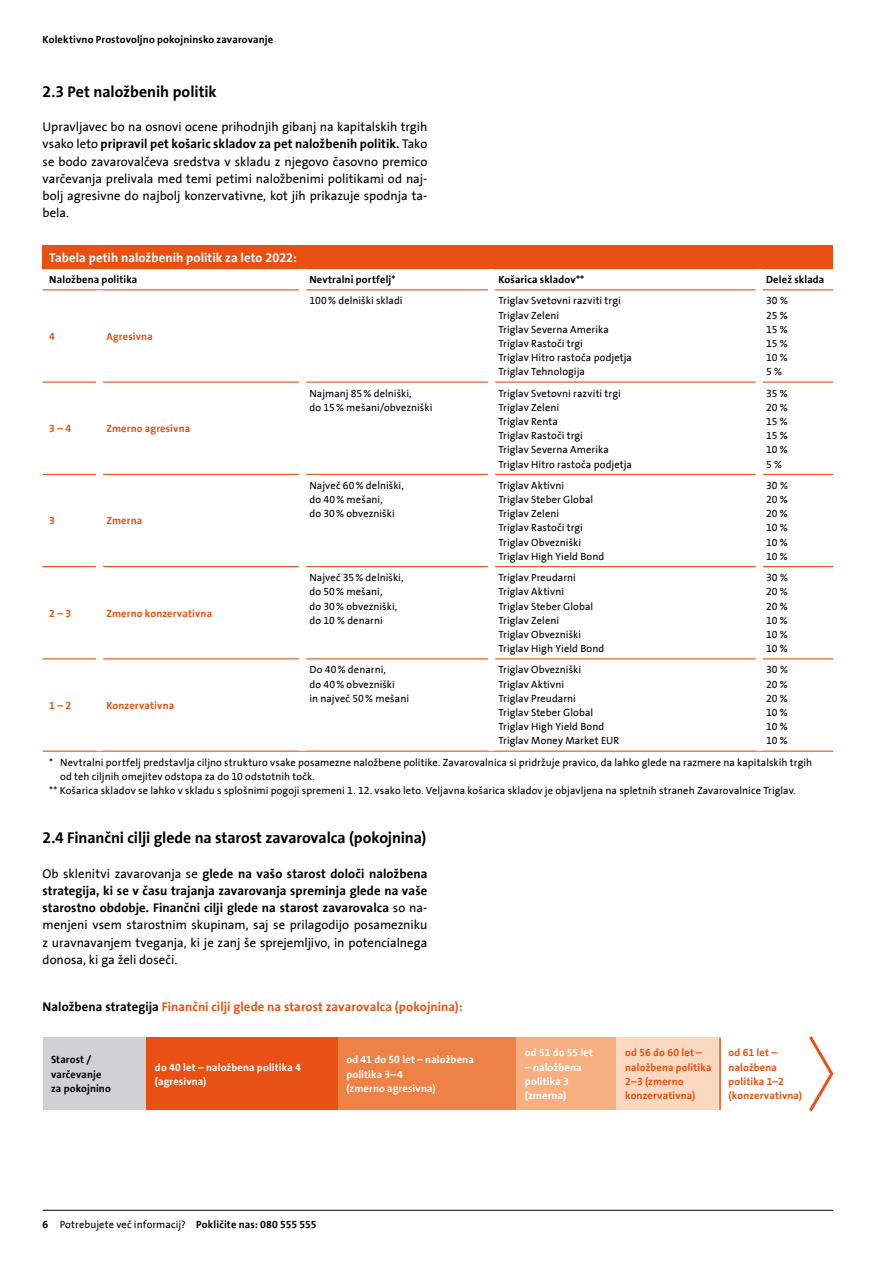
<style>
.page{position:relative;width:893px;height:1263px;background:#fff}
.page>*{position:absolute;margin:0;border:0;box-sizing:border-box;transform-origin:0 0}
.t1{font:700 15.75px "Triglav The Sans";letter-spacing:-.005em;color:#000}
.t2{font:12.75px/17.2px "Triglav The Sans";color:#000;text-align:justify}
.t3{font:700 12.75px "Triglav The Sans";letter-spacing:.005em;color:#e85113}
.t4{font:700 12.75px "Triglav The Sans";letter-spacing:.005em;color:#fff}
.t5{font:10.5px/14.1px "Triglav The Sans";letter-spacing:.005em;color:#000}
.t6{font:700 10.5px/14.2px "Triglav The Sans";letter-spacing:.015em;color:#e85113}
.t7{font:700 10.5px/14.2px "Triglav The Sans";letter-spacing:.01em;color:#000}
.t8{font:700 10.5px/14.1px "Triglav The Sans";letter-spacing:.015em;color:#fff}
.s1{font-weight:700}
.s2{color:#000}
</style>
<div class="page">
<hr style="left:43px;top:1210px;width:790px;height:1px;background:#000">
<div style="left:43px;top:245px;width:790px;height:23px;background:#e85113"></div>
<hr style="left:43px;top:268px;width:57px;height:1px;background:#e85113">
<hr style="left:100px;top:268px;width:203px;height:1px;background:#e85113">
<hr style="left:303px;top:268px;width:189px;height:1px;background:#e85113">
<hr style="left:492px;top:268px;width:267px;height:1px;background:#e85113">
<hr style="left:759px;top:268px;width:74px;height:1px;background:#e85113">
<hr style="left:43px;top:289px;width:57px;height:1px;background:#e85113">
<hr style="left:100px;top:289px;width:199px;height:1px;background:#e85113">
<hr style="left:306px;top:289px;width:182px;height:1px;background:#e85113">
<hr style="left:495px;top:289px;width:261px;height:1px;background:#e85113">
<hr style="left:763px;top:289px;width:70px;height:1px;background:#e85113">
<hr style="left:43px;top:381px;width:53px;height:2px;background:#e85113">
<hr style="left:103px;top:381px;width:196px;height:2px;background:#e85113">
<hr style="left:306px;top:381px;width:182px;height:2px;background:#e85113">
<hr style="left:495px;top:381px;width:261px;height:2px;background:#e85113">
<hr style="left:763px;top:381px;width:70px;height:2px;background:#e85113">
<hr style="left:43px;top:474px;width:53px;height:1px;background:#e85113">
<hr style="left:103px;top:474px;width:196px;height:1px;background:#e85113">
<hr style="left:306px;top:474px;width:182px;height:1px;background:#e85113">
<hr style="left:495px;top:474px;width:261px;height:1px;background:#e85113">
<hr style="left:763px;top:474px;width:70px;height:1px;background:#e85113">
<hr style="left:43px;top:566px;width:53px;height:1px;background:#e85113">
<hr style="left:103px;top:566px;width:196px;height:1px;background:#e85113">
<hr style="left:306px;top:566px;width:182px;height:1px;background:#e85113">
<hr style="left:495px;top:566px;width:261px;height:1px;background:#e85113">
<hr style="left:763px;top:566px;width:70px;height:1px;background:#e85113">
<hr style="left:43px;top:658px;width:53px;height:1px;background:#e85113">
<hr style="left:103px;top:658px;width:196px;height:1px;background:#e85113">
<hr style="left:306px;top:658px;width:182px;height:1px;background:#e85113">
<hr style="left:495px;top:658px;width:261px;height:1px;background:#e85113">
<hr style="left:763px;top:658px;width:70px;height:1px;background:#e85113">
<hr style="left:43px;top:751px;width:57px;height:1px;background:#e85113">
<hr style="left:100px;top:751px;width:203px;height:1px;background:#e85113">
<hr style="left:303px;top:751px;width:189px;height:1px;background:#e85113">
<hr style="left:492px;top:751px;width:267px;height:1px;background:#e85113">
<hr style="left:759px;top:751px;width:74px;height:1px;background:#e85113">
<div style="left:43px;top:1037px;width:103px;height:73px;background:#d0d1d2"></div>
<div style="left:146px;top:1037px;width:192px;height:73px;background:#e85113"></div>
<div style="left:338px;top:1037px;width:178px;height:73px;background:#ee8146"></div>
<div style="left:516px;top:1037px;width:101px;height:73px;background:#f6af81"></div>
<div style="left:617px;top:1037px;width:103px;height:73px;background:#fbd8c0"></div>
<hr style="left:719px;top:1037px;width:2px;height:73px;background:#e85113">
<svg style="left:809px;top:1036px;width:25px;height:76px"></svg>
<p class="t7" style="left:43px;top:32px;width:232px">Kolektivno Prostovoljno pokojninsko zavarovanje</p>
<h1 class="t1" style="left:43px;top:82px;width:176px">2.3 Pet naložbenih politik</h1>
<p class="t2" style="left:43px;top:119px;width:386px">Upravljavec bo na osnovi ocene prihodnjih gibanj na kapitalskih trgih vsako leto <span class="s1">pripravil pet košaric skladov za pet naložbenih politik.</span> Tako se bodo zavarovalčeva sredstva v skladu z njegovo časovno premico varčevanja prelivala med temi petimi naložbenimi politikami od naj&shy;bolj agresivne do najbolj konzervativne, kot jih prikazuje spodnja ta&shy;bela.</p>
<p class="t4" style="left:49px;top:250px;width:249px">Tabela petih naložbenih politik za leto 2022:</p>
<p class="t7" style="left:49px;top:272px;width:90px">Naložbena politika</p>
<p class="t7" style="left:309px;top:272px;width:88px">Nevtralni portfelj*</p>
<p class="t7" style="left:498px;top:272px;width:87px">Košarica skladov**</p>
<p class="t7" style="left:766px;top:272px;width:60px">Delež sklada</p>
<p class="t6" style="left:49px;top:329px;width:7px">4</p>
<p class="t6" style="left:106px;top:329px;width:48px">Agresivna</p>
<p class="t6" style="left:49px;top:422px;width:23px">3 – 4</p>
<p class="t6" style="left:106px;top:422px;width:85px">Zmerno agresivna</p>
<p class="t6" style="left:49px;top:514px;width:7px">3</p>
<p class="t6" style="left:106px;top:514px;width:37px">Zmerna</p>
<p class="t6" style="left:49px;top:606px;width:23px">2 – 3</p>
<p class="t6" style="left:106px;top:606px;width:107px">Zmerno konzervativna</p>
<p class="t5" style="left:309px;top:294px;width:95px">100 % delniški skladi</p>
<p class="t5" style="left:498px;top:294px;width:135px">Triglav Svetovni razviti trgi<br>Triglav Zeleni<br>Triglav Severna Amerika<br>Triglav Rastoči trgi<br>Triglav Hitro rastoča podjetja<br>Triglav Tehnologija</p>
<p class="t5" style="left:766px;top:294px;width:23px;text-align:justify">30 % 25 % 15 % 15 % 10 % 5 %</p>
<p class="t5" style="left:309px;top:386px;width:125px">Najmanj 85 % delniški,<br>do 15 % mešani/obvezniški</p>
<p class="t5" style="left:498px;top:386px;width:135px">Triglav Svetovni razviti trgi<br>Triglav Zeleni<br>Triglav Renta<br>Triglav Rastoči trgi<br>Triglav Severna Amerika<br>Triglav Hitro rastoča podjetja</p>
<p class="t5" style="left:766px;top:386px;width:23px;text-align:justify">35 % 20 % 15 % 15 % 10 % 5 %</p>
<p class="t5" style="left:309px;top:479px;width:96px">Največ 60 % delniški, do 40 % mešani,<br>do 30 % obvezniški</p>
<p class="t5" style="left:498px;top:479px;width:108px">Triglav Aktivni<br>Triglav Steber Global<br>Triglav Zeleni<br>Triglav Rastoči trgi<br>Triglav Obvezniški<br>Triglav High Yield Bond</p>
<p class="t5" style="left:766px;top:479px;width:23px;text-align:justify">30 % 20 % 20 % 10 % 10 % 10 %</p>
<p class="t5" style="left:309px;top:571px;width:96px">Največ 35 % delniški, do 50 % mešani,<br>do 30 % obvezniški, do 10 % denarni</p>
<p class="t5" style="left:498px;top:571px;width:108px">Triglav Preudarni<br>Triglav Aktivni<br>Triglav Steber Global<br>Triglav Zeleni<br>Triglav Obvezniški<br>Triglav High Yield Bond</p>
<p class="t5" style="left:766px;top:571px;width:23px;text-align:justify">30 % 20 % 20 % 10 % 10 % 10 %</p>
<p class="t5" style="left:309px;top:663px;width:101px">Do 40 % denarni,<br>do 40 % obvezniški<br>in največ 50 % mešani</p>
<p class="t5" style="left:498px;top:663px;width:123px">Triglav Obvezniški<br>Triglav Aktivni<br>Triglav Preudarni<br>Triglav Steber Global<br>Triglav High Yield Bond<br>Triglav Money Market EUR</p>
<p class="t5" style="left:766px;top:663px;width:23px;text-align:justify">30 % 20 % 20 % 10 % 10 % 10 %</p>
<p class="t5" style="left:49px;top:755px;width:764px">* Nevtralni portfelj predstavlja ciljno strukturo vsake posamezne naložbene politike. Zavarovalnica si pridržuje pravico, da lahko glede na razmere na kapitalskih trgih</p>
<p class="t5" style="left:60px;top:769px;width:256px">od teh ciljnih omejitev odstopa za do 10 odstotnih točk.</p>
<p class="t5" style="left:49px;top:784px;width:748px">** Košarica skladov se lahko v skladu s splošnimi pogoji spremeni 1. 12. vsako leto. Veljavna košarica skladov je objavljena na spletnih straneh Zavarovalnice Triglav.</p>
<p class="t6" style="left:49px;top:698px;width:23px">1 – 2</p>
<p class="t6" style="left:106px;top:698px;width:69px">Konzervativna</p>
<h1 class="t1" style="left:43px;top:829px;width:385px">2.4 Finančni cilji glede na starost zavarovalca (pokojnina)</h1>
<p class="t2" style="left:43px;top:865px;width:386px">Ob sklenitvi zavarovanja se <span class="s1">glede na vašo starost določi naložbena strategija, ki se v času trajanja zavarovanja spreminja glede na vaše starostno obdobje. Finančni cilji glede na starost zavarovalca</span> so na&shy;menjeni vsem starostnim skupinam, saj se prilagodijo posamezniku z uravnavanjem tveganja, ki je zanj še sprejemljivo, in potencialnega donosa, ki ga želi doseči.</p>
<p class="t3" style="left:43px;top:999px;width:422px"><span class="s2">Naložbena strategija</span> Finančni cilji glede na starost zavarovalca (pokojnina):</p>
<p class="t7" style="left:51px;top:1053px;width:61px">Starost / varčevanje za pokojnino</p>
<p class="t8" style="left:155px;top:1060px;width:147px">do 40 let – naložbena politika 4 (agresivna)</p>
<p class="t8" style="left:346px;top:1053px;width:129px">od 41 do 50 let – naložbena politika 3–4<br>(zmerno agresivna)</p>
<p class="t5" style="left:43px;top:1218px;width:275px"><span class="s1">6</span> Potrebujete več informacij? <span class="s1">Pokličite nas: 080 555 555</span></p>
<p class="t8" style="left:525px;top:1046px;width:70px">od 51 do 55 let</p>
<p class="t8" style="left:525px;top:1060px;width:58px">– naložbena politika 3 (zmerna)</p>
<p class="t6" style="left:625px;top:1046px;width:88px">od 56 do 60 let – naložbena politika<br>2–3 (zmerno konzervativna)</p>
<p class="t6" style="left:729px;top:1046px;width:75px">od 61 let – naložbena politika 1–2 (konzervativna)</p>
</div>
